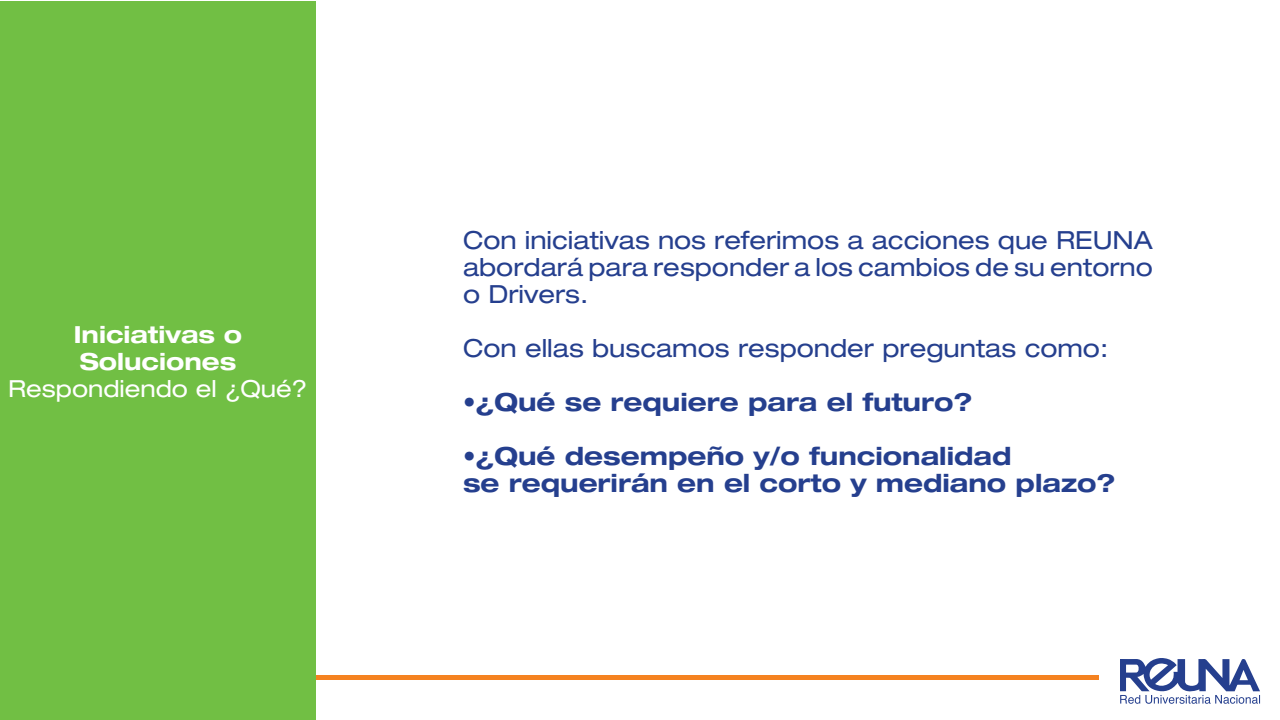
<style>
.page{position:relative;width:1280px;height:720px;background:#fff}
.page>*{position:absolute;margin:0;border:0;box-sizing:border-box;transform-origin:0 0}
.t1{font:expanded 25px/27px "Helvetica Neue";color:#253f8e;text-align:justify}
.t2{font:700 expanded 25px "Helvetica Neue";color:#253f8e}
.t3{font:700 expanded 23.6px "Helvetica Neue";color:#fff}
.t4{font:expanded 23.6px "Helvetica Neue";color:#fff}
</style>
<div class="page">
<div style="left:1px;top:675px;width:1098px;height:5px;background:#f58220"></div>
<svg style="left:1120px;top:658px;width:140px;height:46px"></svg>
<div style="left:0;top:1px;width:316px;height:719px;background:#71bf44"></div>
<p class="t3" style="left:74px;top:320px;width:170px">Iniciativas o</p>
<p class="t3" style="left:80px;top:347px;width:158px">Soluciones</p>
<p class="t4" style="left:8px;top:374px;width:301px">Respondiendo el ¿Qué?</p>
<p class="t1" style="left:463px;top:226px;width:691px">Con iniciativas nos referimos a acciones que REUNA abordará para responder a los cambios de su entorno o Drivers.</p>
<p class="t1" style="left:463px;top:334px;width:647px">Con ellas buscamos responder preguntas como:</p>
<p class="t2" style="left:463px;top:386px;width:511px">•¿Qué se requiere para el futuro?</p>
<p class="t2" style="left:463px;top:440px;width:550px">•¿Qué desempeño y/o funcionalidad</p>
<p class="t2" style="left:463px;top:467px;width:654px">se requerirán en el corto y mediano plazo?</p>
</div>
